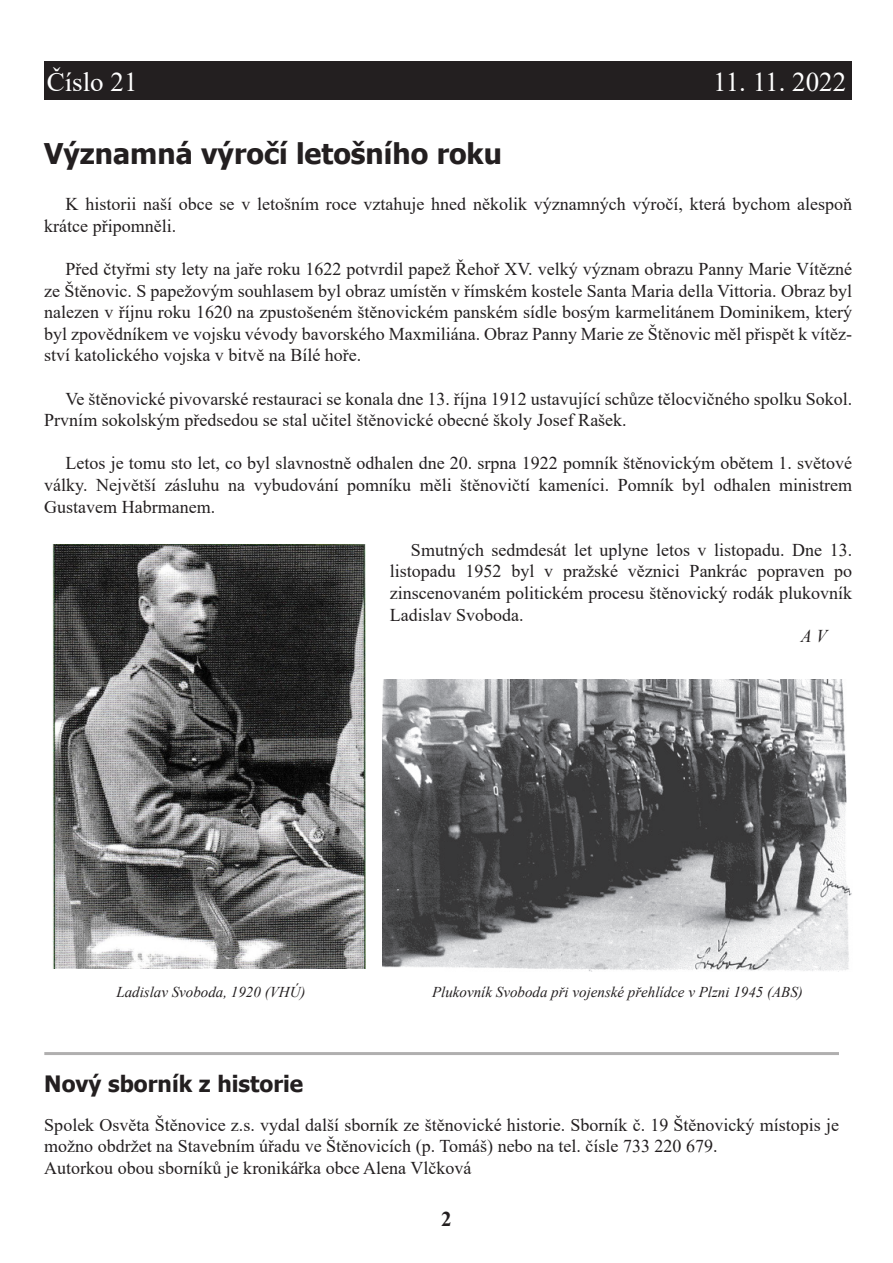
<style>
.page{position:relative;width:893px;height:1263px;background:#fff}
.page>*{position:absolute;margin:0;border:0;box-sizing:border-box;transform-origin:0 0}
.t1{font:700 28.5px "Tahoma";color:#231f20}
.t2{font:27px "Times New Roman";color:#fff}
.t3{font:700 22.5px "Tahoma";color:#231f20}
.t4{font:700 21px "Times New Roman";color:#231f20}
.t5{font:18px/21.6px "Times New Roman";color:#231f20}
.t6{font:italic 18px "Times New Roman";color:#231f20}
.t7{font:italic 15px "Times New Roman";color:#231f20}
</style>
<div class="page">
<div style="left:44px;top:61px;width:808px;height:39px;background:#231f20"></div>
<img style="left:53px;top:544px;width:312px;height:424px">
<hr style="left:44px;top:1052px;width:795px;height:3px;background:#231f20">
<img style="left:383px;top:679px;width:469px;height:293px">
<p class="t2" style="left:47px;top:63px;width:92px">Číslo 21</p>
<p class="t2" style="left:713px;top:63px;width:134px">11. 11. 2022</p>
<p class="t1" style="left:44px;top:133px;width:459px">Významná výročí letošního roku</p>
<p class="t5" style="left:44px;top:193px;width:809px;text-indent:21px">K historii naší obce se v letošním roce vztahuje hned několik významných výročí, která bychom alespoň krátce připomněli.</p>
<p class="t5" style="left:44px;top:258px;width:809px;text-align:justify;text-indent:21px">Před čtyřmi sty lety na jaře roku 1622 potvrdil papež Řehoř XV. velký význam obrazu Panny Marie Vítězné ze Štěnovic. S papežovým souhlasem byl obraz umístěn v římském kostele Santa Maria della Vittoria. Obraz byl nalezen v říjnu roku 1620 na zpustošeném štěnovickém panském sídle bosým karmelitánem Dominikem, který byl zpovědníkem ve vojsku vévody bavorského Maxmiliána. Obraz Panny Marie ze Štěnovic měl přispět k vítěz&shy;ství katolického vojska v bitvě na Bílé hoře.</p>
<p class="t5" style="left:44px;top:387px;width:809px;text-indent:21px">Ve štěnovické pivovarské restauraci se konala dne 13. října 1912 ustavující schůze tělocvičného spolku Sokol.<br>Prvním sokolským předsedou se stal učitel štěnovické obecné školy Josef Rašek.</p>
<p class="t5" style="left:44px;top:452px;width:809px;text-align:justify;text-indent:21px">Letos je tomu sto let, co byl slavnostně odhalen dne 20. srpna 1922 pomník štěnovickým obětem 1. světové války. Největší zásluhu na vybudování pomníku měli štěnovičtí kameníci. Pomník byl odhalen ministrem Gustavem Habrmanem.</p>
<p class="t5" style="left:390px;top:538px;width:464px;text-align:justify;text-indent:21px">Smutných sedmdesát let uplyne letos v listopadu. Dne 13. listopadu 1952 byl v pražské věznici Pankrác popraven po zinscenovaném politickém procesu štěnovický rodák plukovník Ladislav Svoboda.</p>
<p class="t6" style="left:801px;top:624px;width:28px">A V</p>
<p class="t7" style="left:116px;top:982px;width:191px">Ladislav Svoboda, 1920 (VHÚ)</p>
<p class="t7" style="left:432px;top:982px;width:372px">Plukovník Svoboda při vojenské přehlídce v Plzni 1945 (ABS)</p>
<p class="t3" style="left:44px;top:1068px;width:260px">Nový sborník z historie</p>
<p class="t5" style="left:44px;top:1113px;width:796px">Spolek Osvěta Štěnovice z.s. vydal další sborník ze štěnovické historie. Sborník č. 19 Štěnovický místopis je možno obdržet na Stavebním úřadu ve Štěnovicích (p. Tomáš) nebo na tel. čísle 733 220 679.</p>
<p class="t5" style="left:44px;top:1157px;width:429px">Autorkou obou sborníků je kronikářka obce Alena Vlčková</p>
<p class="t4" style="left:441px;top:1204px;width:12px">2</p>
</div>
